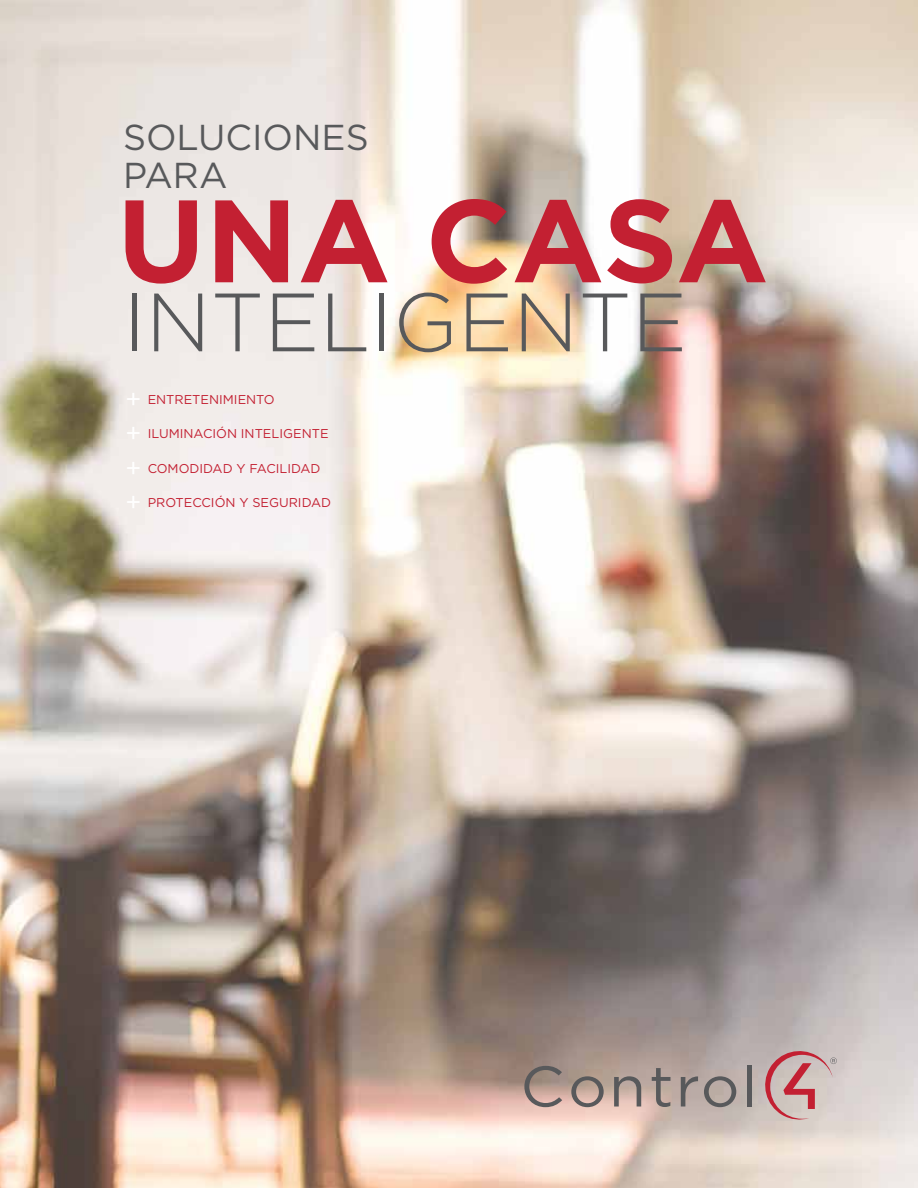
<style>
.page{position:relative;width:918px;height:1188px;background:#fff}
.page>*{position:absolute;margin:0;border:0;box-sizing:border-box;transform-origin:0 0}
.t1{font:700 117px "Gotham";color:#c32032}
.t2{font:300 82.5px "Gotham";color:#58595b}
.t3{font:36px/37.5px "Gotham";color:#58595b}
.t4{font:12.75px "Gotham";color:#c32032}
.s1{font-size:25.5px;color:#fff}
</style>
<div class="page">
<img style="left:0;top:0;width:918px;height:1188px">
<svg style="left:524px;top:1066px;width:38px;height:41px;background:#a08b83"></svg>
<svg style="left:571px;top:1076px;width:33px;height:31px"></svg>
<svg style="left:614px;top:1076px;width:27px;height:31px"></svg>
<svg style="left:652px;top:1068px;width:18px;height:39px"></svg>
<svg style="left:681px;top:1076px;width:17px;height:31px"></svg>
<svg style="left:704px;top:1076px;width:32px;height:31px"></svg>
<div style="left:747px;top:1065px;width:5px;height:42px;background:#58595b"></div>
<svg style="left:760px;top:1046px;width:77px;height:75px;background:#cba7a7"></svg>
<h3 class="t3" style="left:123px;top:118px;width:247px">SOLUCIONES<br>PARA</h3>
<h1 class="t1" style="left:117px;top:163px;width:653px">UNA CASA</h1>
<h2 class="t2" style="left:123px;top:270px;width:566px">INTELIGENTE</h2>
<p class="t4" style="left:125px;top:391px;width:151px"><span class="s1">+</span> ENTRETENIMIENTO</p>
<p class="t4" style="left:125px;top:426px;width:205px"><span class="s1">+</span> ILUMINACIÓN INTELIGENTE</p>
<p class="t4" style="left:125px;top:460px;width:197px"><span class="s1">+</span> COMODIDAD Y FACILIDAD</p>
<p class="t4" style="left:125px;top:495px;width:207px"><span class="s1">+</span> PROTECCIÓN Y SEGURIDAD</p>
</div>
